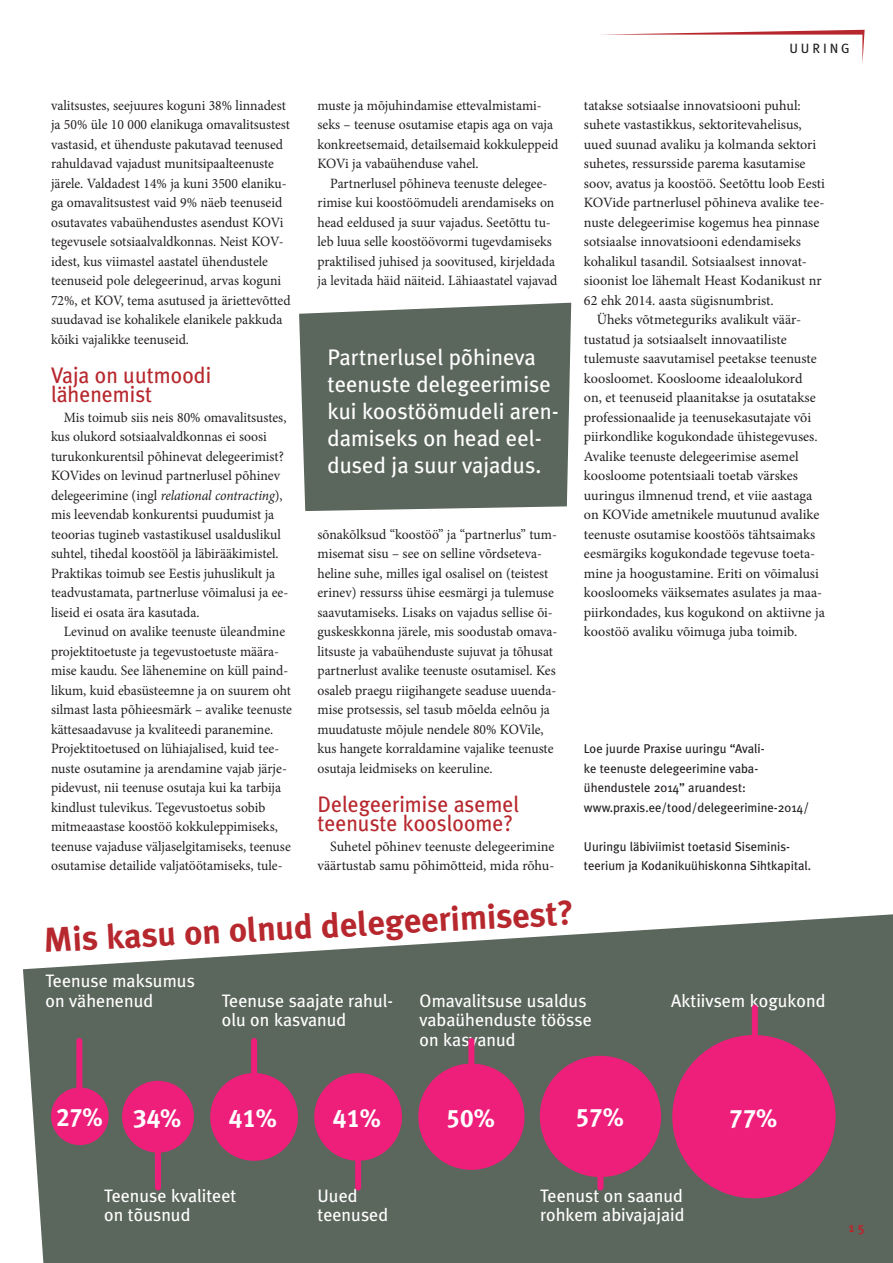
<style>
.page{position:relative;width:893px;height:1263px;background:#fff}
.page>*{position:absolute;margin:0;border:0;box-sizing:border-box;transform-origin:0 0}
.Pealkiri2{font:700 34.5px "Meta Plus";color:#b7282e}
.t1{font:25.2px "Meta Plus Bold Caps";color:#fff}
.t2{font:25.2px "Meta Plus Bold Caps";color:#fff;scale:.96 1}
.Pullout{font:22.5px/27px "Meta Plus";color:#fff}
.Vahepealkiri{font:22.5px/19.5px "Meta Plus";color:#b7282e;scale:.96 1}
.Body{font:18px/19.5px "Meta Plus";color:#fff}
.Body-2{font:14.25px/19.5px "Minion Pro";color:#231f20;scale:.96 1}
.Body-3{font:14.25px/19.5px "Minion Pro";color:#231f20}
.t3{font:13.5px "Meta Plus";letter-spacing:.215em;color:#231f20}
.t4{font:700 13.5px "Meta Plus";color:#b7282e}
.Info{font:12.75px/19.5px "Meta Plus";color:#231f20}
.s1{font-style:italic}
</style>
<div class="page">
<svg style="left:23px;top:914px;width:870px;height:349px;background:#6e776e"></svg>
<div style="left:672px;top:1035px;width:164px;height:163px;background:#ee1e7b;border-radius:50%"></div>
<div style="left:540px;top:1056px;width:121px;height:121px;background:#ee1e7b;border-radius:50%"></div>
<div style="left:418px;top:1063px;width:106px;height:107px;background:#ee1e7b;border-radius:50%"></div>
<div style="left:314px;top:1073px;width:88px;height:88px;background:#ee1e7b;border-radius:50%"></div>
<div style="left:210px;top:1073px;width:88px;height:88px;background:#ee1e7b;border-radius:50%"></div>
<div style="left:122px;top:1081px;width:72px;height:72px;background:#ee1e7b;border-radius:50%"></div>
<div style="left:51px;top:1087px;width:58px;height:58px;background:#ee1e7b;border-radius:50%"></div>
<div style="left:76px;top:1041px;width:6px;height:53px;background:#ee1e7b"></div>
<div style="left:155px;top:1134px;width:6px;height:53px;background:#ee1e7b"></div>
<div style="left:251px;top:1041px;width:6px;height:53px;background:#ee1e7b"></div>
<div style="left:468px;top:1041px;width:6px;height:53px;background:#ee1e7b"></div>
<div style="left:597px;top:1134px;width:6px;height:53px;background:#ee1e7b"></div>
<div style="left:355px;top:1134px;width:6px;height:53px;background:#ee1e7b"></div>
<div style="left:752px;top:1008px;width:6px;height:53px;background:#ee1e7b"></div>
<div style="left:299px;top:303px;width:272px;height:208px;background:#5b665c"></div>
<svg style="left:601px;top:30px;width:264px;height:33px"></svg>
<p class="t3" style="left:789px;top:40px;width:62px">UURING</p>
<p class="Body-2" style="left:51px;top:95px;width:251px">valitsustes, seejuures koguni 38% linnadest ja 50% üle 10 000 elanikuga omavalitsustest vastasid, et ühenduste pakutavad teenused rahuldavad vajadust munitsipaalteenuste järele. Valdadest 14% ja kuni 3500 elaniku&shy;ga omavalitsustest vaid 9% näeb teenuseid osutavates vabaühendustes asendust KOVi tegevusele sotsiaalvaldkonnas. Neist KOV&shy;idest, kus viimastel aastatel ühendustele teenuseid pole delegeerinud, arvas koguni 72%, et KOV, tema asutused ja äriettevõtted suudavad ise kohalikele elanikele pakkuda kõiki vajalikke teenuseid.</p>
<p class="Vahepealkiri" style="left:51px;top:365px;width:168px">Vaja on uutmoodi lähenemist</p>
<p class="Body-2" style="left:51px;top:407px;width:249px;text-indent:13px">Mis toimub siis neis 80% omavalitsustes, kus olukord sotsiaalvaldkonnas ei soosi turukonkurentsil põhinevat delegeerimist?<br>KOVides on levinud partnerlusel põhinev delegeerimine (ingl <span class="s1">relational contracting</span>), mis leevendab konkurentsi puudumist ja teoorias tugineb vastastikusel usalduslikul suhtel, tihedal koostööl ja läbirääkimistel.<br>Praktikas toimub see Eestis juhuslikult ja teadvustamata, partnerluse võimalusi ja ee&shy;liseid ei osata ära kasutada.</p>
<p class="Body-2" style="left:51px;top:622px;width:252px;text-indent:13px">Levinud on avalike teenuste üleandmine projektitoetuste ja tegevustoetuste määra&shy;mise kaudu. See lähenemine on küll paind&shy;likum, kuid ebasüsteemne ja on suurem oht silmast lasta põhieesmärk – avalike teenuste kättesaadavuse ja kvaliteedi paranemine.<br>Projektitoetused on lühiajalised, kuid tee&shy;nuste osutamine ja arendamine vajab järje&shy;pidevust, nii teenuse osutaja kui ka tarbija kindlust tulevikus. Tegevustoetus sobib mitmeaastase koostöö kokkuleppimiseks, teenuse vajaduse väljaselgitamiseks, teenuse osutamise detailide valjatöötamiseks, tule-</p>
<p class="Body-2" style="left:317px;top:95px;width:252px">muste ja mõjuhindamise ettevalmistami&shy;seks – teenuse osutamise etapis aga on vaja konkreetsemaid, detailsemaid kokkuleppeid KOVi ja vabaühenduse vahel.</p>
<p class="Body-2" style="left:317px;top:173px;width:251px;text-align:center">Partnerlusel põhineva teenuste delegee&shy;rimise kui koostöömudeli arendamiseks on head eeldused ja suur vajadus. Seetõttu tu&shy;leb luua selle koostöövormi tugevdamiseks praktilised juhised ja soovitused, kirjeldada ja levitada häid näiteid. Lähiaastatel vajavad</p>
<p class="Pullout" style="left:327px;top:344px;width:233px">Partnerlusel põhineva teenuste delegeerimise kui koostöömudeli aren&shy;damiseks on head eel&shy;dused ja suur vajadus.</p>
<p class="Body-2" style="left:317px;top:524px;width:251px">sõnakõlksud “koostöö” ja “partnerlus” tum&shy;misemat sisu – see on selline võrdseteva&shy;heline suhe, milles igal osalisel on (teistest erinev) ressurss ühise eesmärgi ja tulemuse saavutamiseks. Lisaks on vajadus sellise õi&shy;guskeskkonna järele, mis soodustab omava&shy;litsuste ja vabaühenduste sujuvat ja tõhusat partnerlust avalike teenuste osutamisel. Kes osaleb praegu riigihangete seaduse uuenda&shy;mise protsessis, sel tasub mõelda eelnõu ja muudatuste mõjule nendele 80% KOVile, kus hangete korraldamine vajalike teenuste osutaja leidmiseks on keeruline.</p>
<p class="Vahepealkiri" style="left:317px;top:794px;width:212px">Delegeerimise asemel teenuste koosloome?</p>
<p class="Body-3" style="left:317px;top:836px;width:238px;text-align:right">Suhetel põhinev teenuste delegeerimine väärtustab samu põhimõtteid, mida rõhu--</p>
<p class="Pealkiri2" style="left:43px;top:920px;width:532px;rotate:-3deg">Mis kasu on olnud delegeerimisest?</p>
<p class="Body-3" style="left:584px;top:95px;width:242px">tatakse sotsiaalse innovatsiooni puhul: suhete vastastikkus, sektoritevahelisus, uued suunad avaliku ja kolmanda sektori suhetes, ressursside parema kasutamise soov, avatus ja koostöö. Seetõttu loob Eesti KOVide partnerlusel põhineva avalike tee&shy;nuste delegeerimise kogemus hea pinnase sotsiaalse innovatsiooni edendamiseks kohalikul tasandil. Sotsiaalsest innovat&shy;sioonist loe lähemalt Heast Kodanikust nr 62 ehk 2014. aasta sügisnumbrist.</p>
<p class="Body-3" style="left:584px;top:310px;width:242px;text-indent:13px">Üheks võtmeteguriks avalikult väär&shy;tustatud ja sotsiaalselt innovaatiliste tulemuste saavutamisel peetakse teenuste koosloomet. Koosloome ideaalolukord<br>on, et teenuseid plaanitakse ja osutatakse professionaalide ja teenusekasutajate või piirkondlike kogukondade ühistegevuses.<br>Avalike teenuste delegeerimise asemel koosloome potentsiaali toetab värskes uuringus ilmnenud trend, et viie aastaga on KOVide ametnikele muutunud avalike teenuste osutamise koostöös tähtsaimaks eesmärgiks kogukondade tegevuse toeta&shy;mine ja hoogustamine. Eriti on võimalusi koosloomeks väiksemates asulates ja maa&shy;piirkondades, kus kogukond on aktiivne ja koostöö avaliku võimuga juba toimib.</p>
<p class="Info" style="left:584px;top:739px;width:182px">Loe juurde Praxise uuringu “Avali&shy;ke teenuste delegeerimine vaba&shy;ühendustele 2014” aruandest:</p>
<p class="Info" style="left:584px;top:797px;width:227px">www.praxis.ee/tood/delegeerimine-2014/</p>
<p class="Info" style="left:584px;top:836px;width:229px">Uuringu läbiviimist toetasid Siseminis&shy;teerium ja Kodanikuühiskonna Sihtkapital.</p>
<p class="Body" style="left:45px;top:971px;width:151px">Teenuse maksumus on vähenenud</p>
<p class="Body" style="left:222px;top:990px;width:173px">Teenuse saajate rahul&shy;olu on kasvanud</p>
<p class="Body" style="left:420px;top:990px;width:174px">Omavalitsuse usaldus vabaühenduste töösse on kasvanud</p>
<p class="Body" style="left:671px;top:990px;width:156px">Aktiivsem kogukond</p>
<p class="t2" style="left:56px;top:1103px;width:50px">27%</p>
<p class="t1" style="left:133px;top:1103px;width:50px">34%</p>
<p class="t1" style="left:229px;top:1103px;width:50px">41%</p>
<p class="t1" style="left:333px;top:1103px;width:50px">41%</p>
<p class="t1" style="left:447px;top:1103px;width:50px">50%</p>
<p class="t1" style="left:576px;top:1103px;width:50px">57%</p>
<p class="t1" style="left:729px;top:1103px;width:50px">77%</p>
<p class="Body" style="left:104px;top:1185px;width:134px">Teenuse kvaliteet on tõusnud</p>
<p class="Body" style="left:317px;top:1185px;width:72px">Uued teenused</p>
<p class="Body" style="left:540px;top:1185px;width:146px">Teenust on saanud rohkem abivajajaid</p>
<p class="t4" style="left:849px;top:1220px;width:17px">15</p>
</div>
